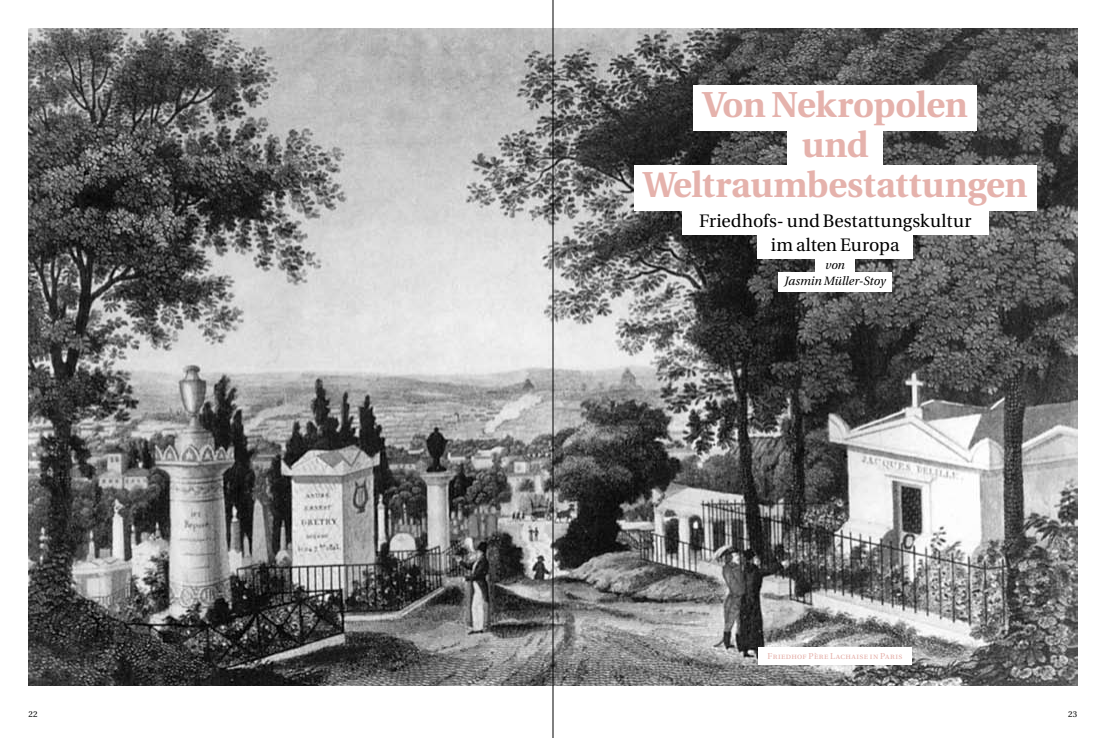
<style>
.page{position:relative;width:1106px;height:738px;background:#fff}
.page>*{position:absolute;margin:0;border:0;box-sizing:border-box;transform-origin:0 0}
.t1{font:700 36px/40px "Utopia";letter-spacing:-.01em;color:#e5b2ac;text-align:center}
.t2{font:18px/24px "Utopia";color:#000;text-align:center}
.t3{font:italic 12px/16px "Utopia";letter-spacing:-.015em;color:#000;text-align:center}
.t4{font:8.5px "Utopia Regular SC";letter-spacing:.05em;color:#e5b2ac}
.t5{font:8.5px "Utopia";color:#000}
</style>
<div class="page">
<img style="left:28px;top:28px;width:1049px;height:656px">
<div style="left:693px;top:85px;width:284px;height:45px;background:#fff"></div>
<div style="left:787px;top:122px;width:95px;height:51px;background:#fff"></div>
<div style="left:634px;top:165px;width:402px;height:45px;background:#fff"></div>
<div style="left:682px;top:206px;width:306px;height:29px;background:#fff"></div>
<div style="left:757px;top:230px;width:156px;height:29px;background:#fff"></div>
<div style="left:814px;top:256px;width:40px;height:19px;background:#fff"></div>
<div style="left:778px;top:272px;width:113px;height:20px;background:#fff"></div>
<div style="left:758px;top:647px;width:153px;height:17px;background:#fff"></div>
<hr style="left:553px;top:0;width:1px;height:737px;background:#000">
<h1 class="t1" style="left:642px;top:85px;width:386px">Von Nekropolen<br>und<br>Weltraumbestattungen</h1>
<p class="t2" style="left:699px;top:209px;width:274px">Friedhofs- und Bestattungskultur im alten Europa</p>
<p class="t3" style="left:784px;top:257px;width:103px">von<br>Jasmin Müller-Stoy</p>
<p class="t4" style="left:767px;top:650px;width:136px">Friedhof Père Lachaise in Paris</p>
<p class="t5" style="left:29px;top:708px;width:11px">22</p>
<p class="t5" style="left:1068px;top:708px;width:11px">23</p>
</div>
